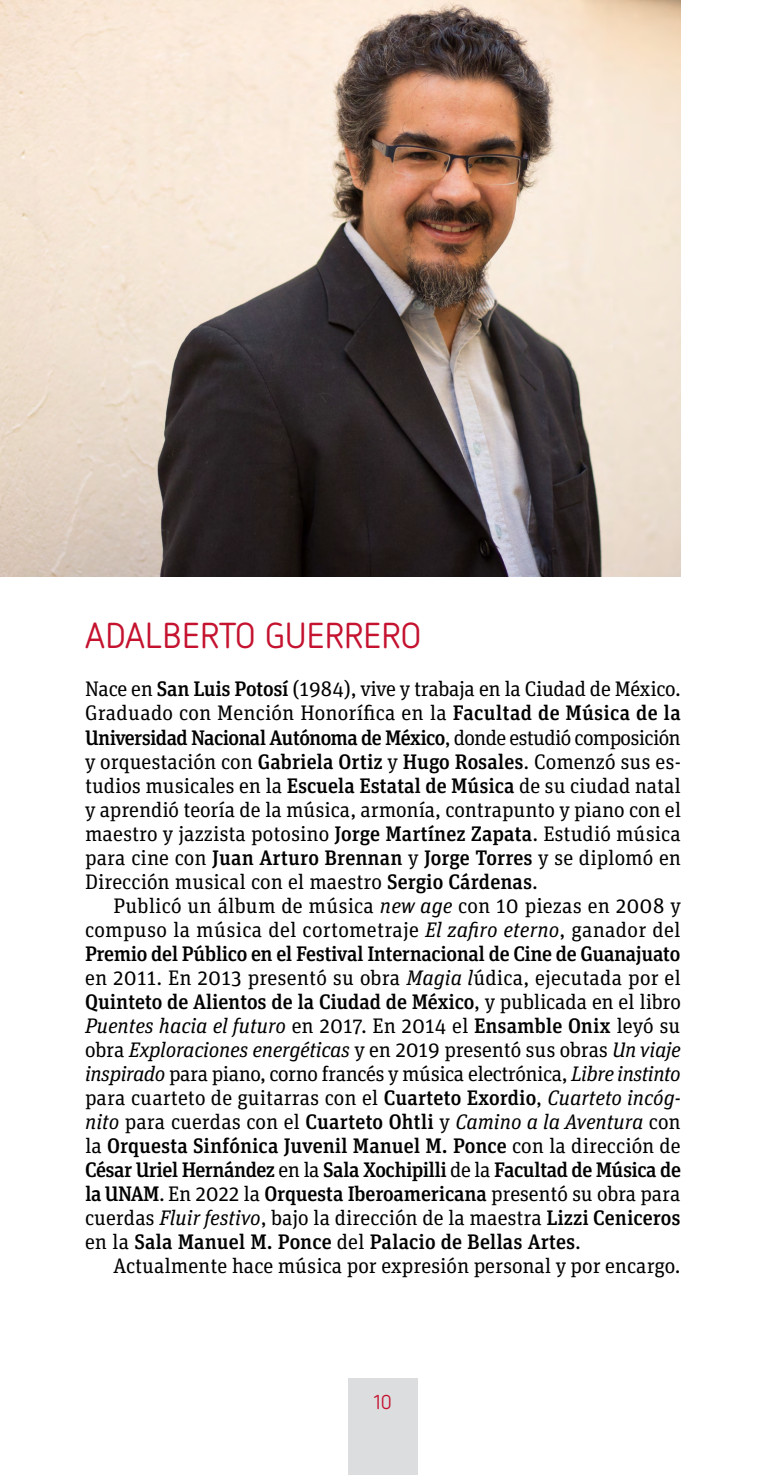
<style>
.page{position:relative;width:766px;height:1475px;background:#fff}
.page>*{position:absolute;margin:0;border:0;box-sizing:border-box;transform-origin:0 0}
.t1{font:36px "Netto OT";letter-spacing:.01em;color:#c4122f}
.t2{font:21px/24px "Unit Slab Pro";color:#000;text-align:justify}
.t3{font:20px "Netto OT";color:#c4122f}
.s1{font-weight:500}
.s2{font-style:italic}
</style>
<div class="page">
<div style="left:348px;top:1378px;width:70px;height:96px;background:#dcddde"></div>
<img style="left:0;top:0;width:680px;height:576px">
<h1 class="t1" style="left:85px;top:613px;width:337px">ADALBERTO GUERRERO</h1>
<p class="t2" style="left:85px;top:676px;width:597px">Nace en <span class="s1">San Luis Potosí</span> (1984), vive y trabaja en la Ciudad de México.<br>Graduado con Mención Honorífica en la <span class="s1">Facultad de Música de la Universidad Nacional Autónoma de México</span>, donde estudió composición y orquestación con <span class="s1">Gabriela Ortiz</span> y <span class="s1">Hugo Rosales</span>. Comenzó sus es&shy;tudios musicales en la <span class="s1">Escuela Estatal de Música</span> de su ciudad natal y aprendió teoría de la música, armonía, contrapunto y piano con el maestro y jazzista potosino <span class="s1">Jorge Martínez Zapata</span>. Estudió música para cine con <span class="s1">Juan Arturo Brennan</span> y <span class="s1">Jorge Torres</span> y se diplomó en Dirección musical con el maestro <span class="s1">Sergio Cárdenas</span>.</p>
<p class="t2" style="left:85px;top:892px;width:597px;text-indent:28px">Publicó un álbum de música <span class="s2">new age</span> con 10 piezas en 2008 y compuso la música del cortometraje <span class="s2">El zafiro eterno</span>, ganador del <span class="s1">Premio del Público en el Festival Internacional de Cine de Guanajuato </span>en 2011. En 2013 presentó su obra <span class="s2">Magia l</span>údica, ejecutada por el <span class="s1">Quinteto de Alientos de la Ciudad de México</span>, y publicada en el libro <span class="s2">Puentes hacia el futuro</span> en 2017. En 2014 el <span class="s1">Ensamble Onix</span> leyó su obra <span class="s2">Exploraciones energéticas</span> y en 2019 presentó sus obras <span class="s2">Un viaje inspirado</span> para piano, corno francés y música electrónica, <span class="s2">Libre instinto </span>para cuarteto de guitarras con el <span class="s1">Cuarteto Exordio</span>, <span class="s2">Cuarteto incóg&shy;nito</span> para cuerdas con el <span class="s1">Cuarteto Ohtli</span> y <span class="s2">Camino a la Aventura</span> con la <span class="s1">Orquesta Sinfónica Juvenil Manuel M. Ponce</span> con la dirección de <span class="s1">César Uriel Hernández</span> en la <span class="s1">Sala Xochipilli</span> de la <span class="s1">Facultad de Música de la UNAM</span>. En 2022 la <span class="s1">Orquesta Iberoamericana</span> presentó su obra para cuerdas <span class="s2">Fluir festivo</span>, bajo la dirección de la maestra <span class="s1">Lizzi Ceniceros </span>en la <span class="s1">Sala Manuel M. Ponce</span> del <span class="s1">Palacio de Bellas Artes</span>.</p>
<p class="t2" style="left:113px;top:1252px;width:568px">Actualmente hace música por expresión personal y por encargo.</p>
<p class="t3" style="left:373px;top:1389px;width:20px">10</p>
</div>
